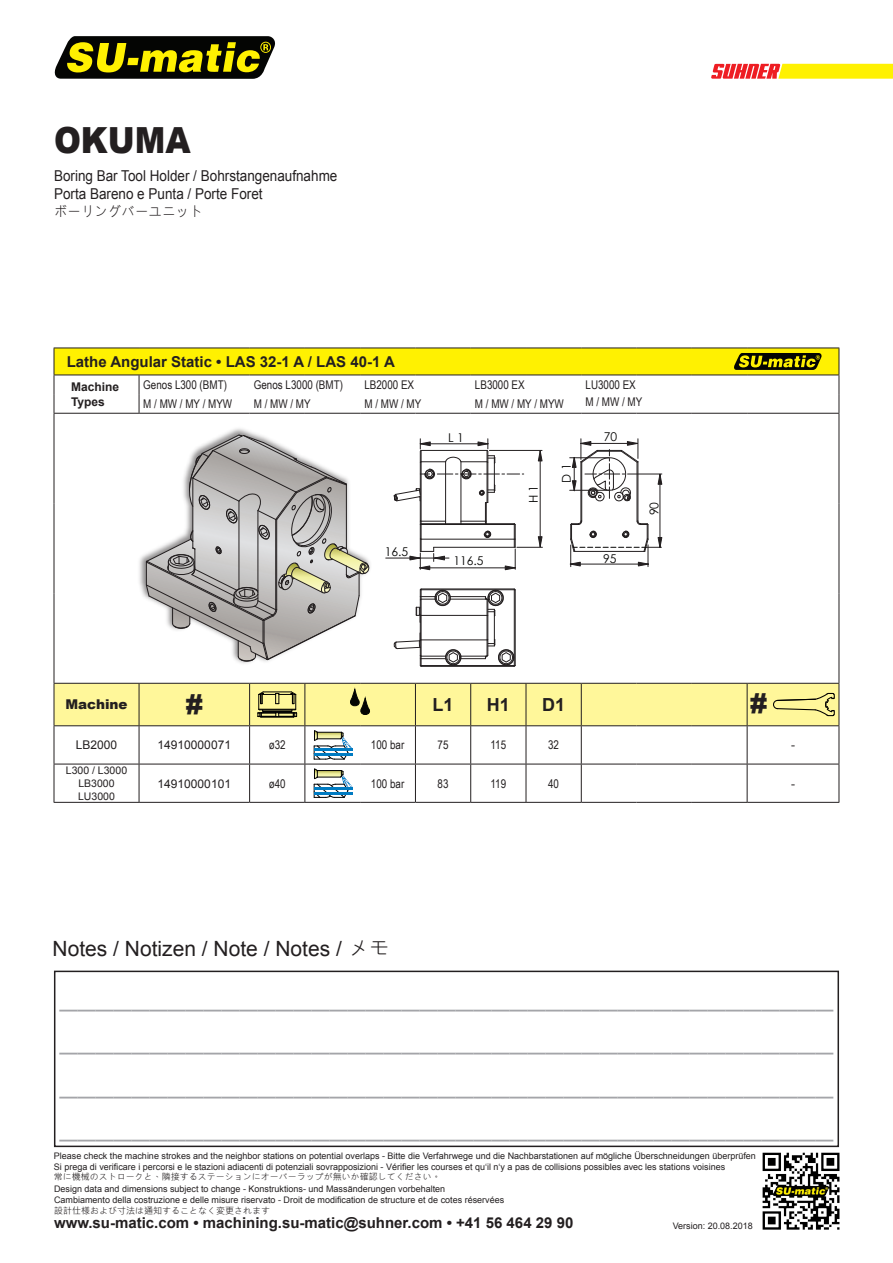
<style>
.page{position:relative;width:893px;height:1263px;background:#fff}
.page>*{position:absolute;margin:0;border:0;box-sizing:border-box;transform-origin:0 0}
.t1{font:36px/43.2px "Minion Pro";color:#a4a5a9;text-align:justify}
.t2{font:900 36px "Arial";color:#231f20;scale:.9 1}
.t3{font:900 27px "Arial";color:#231f20}
.t4{font:21px "Arial";color:#231f20}
.t5{font:700 18px "Arial";color:#231f20}
.t6{font:700 15px "Arial";color:#231f20}
.t7{font:15px "Arial";color:#231f20;scale:.9 1}
.t8{font:15px "Microsoft Jheng Hei UI Regular";color:#231f20;scale:.9 1}
.t9{font:900 13.5px "Arial";color:#231f20}
.t10{font:12.15px "Century Gothic";color:#050504}
.t11{font:12px "Arial Narrow";color:#231f20}
.t12{font:12px "Arial";color:#231f20}
.t13{font:700 12px/14.4px "Arial";color:#231f20}
.t14{font:10.5px/12.6px "Arial";color:#231f20;text-align:center}
.t15{font:9px "Arial";color:#231f20}
.t16{font:9px "Microsoft Jheng Hei UI Regular";color:#231f20}
.s1{font-family:"Microsoft Jheng Hei UI Regular"}
</style>
<div class="page">
<div style="left:54px;top:971px;width:785px;height:176px;border:2px solid #231f20"></div>
<img style="left:762px;top:1152px;width:78px;height:78px">
<svg style="left:711px;top:63px;width:182px;height:16px;background:#fabc33"></svg>
<svg style="left:54px;top:36px;width:221px;height:43px;background:#615d14"></svg>
<hr style="left:54px;top:413px;width:85px;height:1px;background:#231f20">
<hr style="left:54px;top:414px;width:1px;height:89px;background:#231f20">
<hr style="left:139px;top:413px;width:111px;height:1px;background:#231f20">
<hr style="left:250px;top:413px;width:55px;height:1px;background:#231f20">
<hr style="left:305px;top:413px;width:55px;height:1px;background:#231f20">
<hr style="left:360px;top:413px;width:55px;height:1px;background:#231f20">
<hr style="left:415px;top:413px;width:56px;height:1px;background:#231f20">
<hr style="left:471px;top:413px;width:55px;height:1px;background:#231f20">
<hr style="left:526px;top:413px;width:55px;height:1px;background:#231f20">
<hr style="left:581px;top:413px;width:56px;height:1px;background:#231f20">
<hr style="left:637px;top:413px;width:55px;height:1px;background:#231f20">
<hr style="left:692px;top:413px;width:55px;height:1px;background:#231f20">
<hr style="left:839px;top:414px;width:1px;height:89px;background:#231f20">
<hr style="left:54px;top:503px;width:1px;height:90px;background:#231f20">
<hr style="left:839px;top:503px;width:1px;height:90px;background:#231f20">
<hr style="left:54px;top:593px;width:1px;height:90px;background:#231f20">
<hr style="left:139px;top:726px;width:1px;height:38px;background:#231f20">
<hr style="left:249px;top:726px;width:1px;height:38px;background:#231f20">
<hr style="left:304px;top:726px;width:1px;height:38px;background:#231f20">
<hr style="left:415px;top:726px;width:1px;height:38px;background:#231f20">
<hr style="left:470px;top:726px;width:1px;height:38px;background:#231f20">
<hr style="left:526px;top:726px;width:1px;height:38px;background:#231f20">
<hr style="left:581px;top:726px;width:1px;height:38px;background:#231f20">
<hr style="left:139px;top:764px;width:1px;height:38px;background:#231f20">
<hr style="left:249px;top:764px;width:1px;height:38px;background:#231f20">
<hr style="left:304px;top:764px;width:1px;height:38px;background:#231f20">
<hr style="left:415px;top:764px;width:1px;height:38px;background:#231f20">
<hr style="left:470px;top:764px;width:1px;height:38px;background:#231f20">
<hr style="left:526px;top:764px;width:1px;height:38px;background:#231f20">
<hr style="left:581px;top:764px;width:1px;height:38px;background:#231f20">
<hr style="left:54px;top:726px;width:1px;height:38px;background:#231f20">
<hr style="left:54px;top:764px;width:1px;height:38px;background:#231f20">
<hr style="left:54px;top:802px;width:85px;height:1px;background:#231f20">
<hr style="left:139px;top:802px;width:111px;height:1px;background:#231f20">
<hr style="left:250px;top:802px;width:55px;height:1px;background:#231f20">
<hr style="left:305px;top:802px;width:55px;height:1px;background:#231f20">
<hr style="left:360px;top:802px;width:55px;height:1px;background:#231f20">
<hr style="left:415px;top:802px;width:56px;height:1px;background:#231f20">
<hr style="left:471px;top:802px;width:55px;height:1px;background:#231f20">
<hr style="left:526px;top:802px;width:55px;height:1px;background:#231f20">
<hr style="left:581px;top:802px;width:56px;height:1px;background:#231f20">
<hr style="left:637px;top:802px;width:55px;height:1px;background:#231f20">
<hr style="left:692px;top:802px;width:55px;height:1px;background:#231f20">
<hr style="left:747px;top:802px;width:92px;height:1px;background:#231f20">
<hr style="left:54px;top:764px;width:85px;height:1px;background:#231f20">
<hr style="left:139px;top:764px;width:111px;height:1px;background:#231f20">
<hr style="left:250px;top:764px;width:55px;height:1px;background:#231f20">
<hr style="left:415px;top:764px;width:56px;height:1px;background:#231f20">
<hr style="left:471px;top:764px;width:55px;height:1px;background:#231f20">
<hr style="left:526px;top:764px;width:55px;height:1px;background:#231f20">
<hr style="left:581px;top:764px;width:56px;height:1px;background:#231f20">
<hr style="left:637px;top:764px;width:55px;height:1px;background:#231f20">
<hr style="left:692px;top:764px;width:55px;height:1px;background:#231f20">
<hr style="left:839px;top:684px;width:1px;height:41px;background:#231f20">
<hr style="left:747px;top:764px;width:92px;height:1px;background:#231f20">
<hr style="left:305px;top:764px;width:55px;height:1px;background:#231f20">
<hr style="left:360px;top:764px;width:55px;height:1px;background:#231f20">
<hr style="left:747px;top:413px;width:92px;height:1px;background:#231f20">
<hr style="left:839px;top:593px;width:1px;height:90px;background:#231f20">
<hr style="left:747px;top:726px;width:1px;height:38px;background:#231f20">
<hr style="left:839px;top:726px;width:1px;height:38px;background:#231f20">
<hr style="left:747px;top:764px;width:1px;height:38px;background:#231f20">
<hr style="left:839px;top:764px;width:1px;height:38px;background:#231f20">
<svg style="left:54px;top:348px;width:786px;height:65px"></svg>
<img style="left:139px;top:428px;width:117px;height:236px">
<svg style="left:393px;top:588px;width:123px;height:79px"></svg>
<svg style="left:393px;top:439px;width:150px;height:131px"></svg>
<hr style="left:386px;top:558px;width:63px;height:1px;background:#231f20">
<svg style="left:145px;top:434px;width:225px;height:228px"></svg>
<svg style="left:569px;top:439px;width:93px;height:128px"></svg>
<svg style="left:54px;top:683px;width:785px;height:77px"></svg>
<hr style="left:314px;top:749px;width:39px;height:2px;background:#007bc2">
<hr style="left:314px;top:754px;width:39px;height:2px;background:#007bc2">
<svg style="left:314px;top:768px;width:39px;height:30px"></svg>
<hr style="left:314px;top:787px;width:39px;height:2px;background:#007bc2">
<hr style="left:314px;top:792px;width:39px;height:2px;background:#007bc2">
<p class="t2" style="left:54px;top:114px;width:153px">OKUMA</p>
<p class="t7" style="left:54px;top:166px;width:316px">Boring Bar Tool Holder / Bohrstangenaufnahme</p>
<p class="t7" style="left:54px;top:184px;width:233px">Porta Bareno e Punta / Porte Foret</p>
<p class="t8" style="left:54px;top:202px;width:166px">ボーリングバーユニット</p>
<p class="t6" style="left:67px;top:352px;width:330px">Lathe Angular Static • LAS 32-1 A / LAS 40-1 A</p>
<p class="t13" style="left:71px;top:380px;width:50px">Machine<br>Types</p>
<p class="t11" style="left:143px;top:376px;width:85px">Genos L300 (BMT)</p>
<p class="t11" style="left:254px;top:376px;width:91px">Genos L3000 (BMT)</p>
<p class="t11" style="left:364px;top:376px;width:51px">LB2000 EX</p>
<p class="t11" style="left:475px;top:376px;width:51px">LB3000 EX</p>
<p class="t11" style="left:585px;top:376px;width:52px">LU3000 EX</p>
<p class="t11" style="left:143px;top:395px;width:90px">M / MW / MY / MYW</p>
<p class="t11" style="left:254px;top:395px;width:58px">M / MW / MY</p>
<p class="t11" style="left:364px;top:395px;width:58px">M / MW / MY</p>
<p class="t11" style="left:475px;top:395px;width:90px">M / MW / MY / MYW</p>
<p class="t11" style="left:585px;top:393px;width:58px">M / MW / MY</p>
<p class="t10" style="left:448px;top:429px;width:17px">L 1</p>
<p class="t10" style="left:385px;top:543px;width:25px">16.5</p>
<p class="t10" style="left:453px;top:552px;width:32px">116.5</p>
<p class="t10" style="left:525px;top:503px;width:20px;rotate:-90deg">H 1</p>
<p class="t10" style="left:558px;top:483px;width:21px;rotate:-90deg">D 1</p>
<p class="t10" style="left:604px;top:428px;width:15px">70</p>
<p class="t10" style="left:603px;top:550px;width:15px">95</p>
<p class="t10" style="left:646px;top:515px;width:15px;rotate:-90deg">90</p>
<p class="t9" style="left:66px;top:695px;width:64px">Machine</p>
<p class="t3" style="left:185px;top:685px;width:19px">#</p>
<p class="t5" style="left:433px;top:693px;width:23px">L1</p>
<p class="t5" style="left:487px;top:693px;width:25px">H1</p>
<p class="t5" style="left:542px;top:693px;width:25px">D1</p>
<p class="t3" style="left:750px;top:684px;width:19px">#</p>
<p class="t12" style="left:76px;top:737px;width:43px">LB2000</p>
<p class="t12" style="left:158px;top:737px;width:75px">14910000071</p>
<p class="t11" style="left:269px;top:736px;width:18px">ø32</p>
<p class="t11" style="left:371px;top:736px;width:35px">100 bar</p>
<p class="t11" style="left:438px;top:736px;width:12px">75</p>
<p class="t11" style="left:490px;top:736px;width:17px">115</p>
<p class="t11" style="left:548px;top:736px;width:12px">32</p>
<p class="t12" style="left:791px;top:737px;width:5px">-</p>
<p class="t14" style="left:66px;top:764px;width:63px">L300 / L3000<br>LB3000</p>
<p class="t14" style="left:78px;top:790px;width:38px">LU3000</p>
<p class="t12" style="left:158px;top:775px;width:75px">14910000101</p>
<p class="t11" style="left:269px;top:774px;width:18px">ø40</p>
<p class="t11" style="left:371px;top:774px;width:35px">100 bar</p>
<p class="t11" style="left:438px;top:774px;width:12px">83</p>
<p class="t11" style="left:490px;top:774px;width:17px">119</p>
<p class="t11" style="left:548px;top:774px;width:12px">40</p>
<p class="t12" style="left:791px;top:775px;width:5px">-</p>
<p class="t4" style="left:53px;top:934px;width:339px">Notes / Notizen / Note / Notes / <span class="s1">メモ</span></p>
<p class="t1" style="left:59px;top:974px;width:776px">___________________________________________ ___________________________________________ ___________________________________________ ___________________________________________</p>
<p class="t15" style="left:54px;top:1150px;width:703px">Please check the machine strokes and the neighbor stations on potential overlaps - Bitte die Verfahrwege und die Nachbarstationen auf mögliche Überschneidungen überprüfen</p>
<p class="t15" style="left:54px;top:1160px;width:673px">Si prega di verificare i percorsi e le stazioni adiacenti di potenziali sovrapposizioni - Vérifier les courses et qu‘il n‘y a pas de collisions possibles avec les stations voisines</p>
<p class="t16" style="left:54px;top:1171px;width:389px">常に機械のストロークと、隣接するステーションにオーバーラップが無いか確認してください。</p>
<p class="t15" style="left:54px;top:1183px;width:393px">Design data and dimensions subject to change - Konstruktions- und Massänderungen vorbehalten</p>
<p class="t15" style="left:54px;top:1194px;width:452px">Cambiamento della costruzione e delle misure riservato - Droit de modification de structure et de cotes réservées</p>
<p class="t16" style="left:54px;top:1204px;width:217px">設計仕様および寸法は通知することなく変更されます</p>
<p class="t6" style="left:54px;top:1212px;width:521px">www.su-matic.com • machining.su-matic@suhner.com • +41 56 464 29 90</p>
<p class="t15" style="left:673px;top:1220px;width:82px">Version: 20.08.2018</p>
</div>
